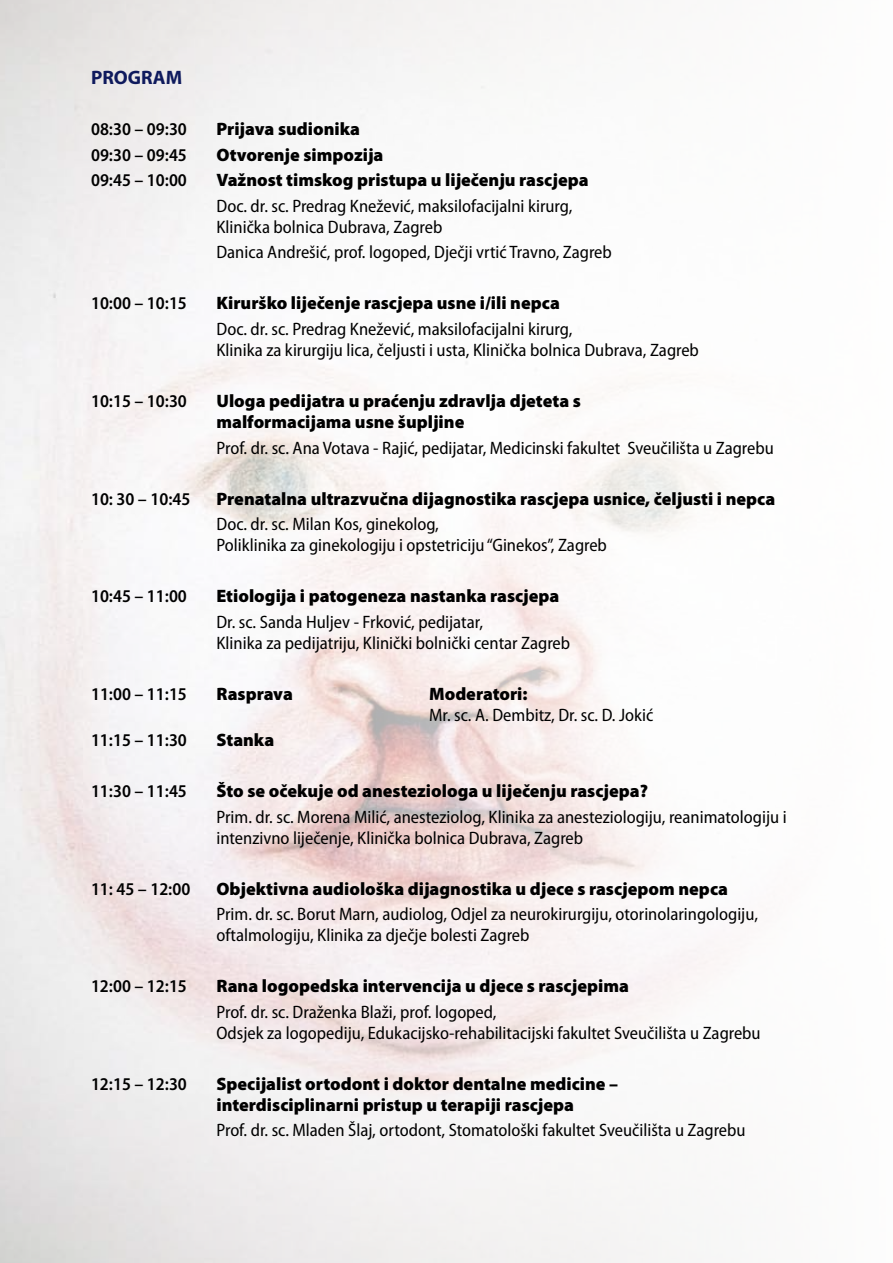
<style>
.page{position:relative;width:893px;height:1263px;background:#fff}
.page>*{position:absolute;margin:0;border:0;box-sizing:border-box;transform-origin:0 0}
.t1{font:700 19.5px "Myriad Pro";color:#0f1a5d}
.t2{font:semi-condensed 18px/21px "Myriad Pro";color:#000}
.t3{font:900 18px/21px "Myriad Pro";color:#000}
.t4{font:600 semi-condensed 18px "Myriad Pro";color:#000}
</style>
<div class="page">
<p class="t1" style="left:91px;top:65px;width:93px">PROGRAM</p>
<p class="t4" style="left:91px;top:119px;width:97px">08:30 – 09:30</p>
<p class="t3" style="left:216px;top:119px;width:145px">Prijava sudionika</p>
<p class="t4" style="left:91px;top:145px;width:97px">09:30 – 09:45</p>
<p class="t3" style="left:216px;top:145px;width:169px">Otvorenje simpozija</p>
<p class="t4" style="left:91px;top:170px;width:97px">09:45 – 10:00</p>
<p class="t3" style="left:216px;top:170px;width:374px">Važnost timskog pristupa u liječenju rascjepa</p>
<p class="t2" style="left:216px;top:196px;width:357px">Doc. dr. sc. Predrag Knežević, maksilofacijalni kirurg,<br>Klinička bolnica Dubrava, Zagreb</p>
<p class="t2" style="left:216px;top:242px;width:397px">Danica Andrešić, prof. logoped, Dječji vrtić Travno, Zagreb</p>
<p class="t4" style="left:91px;top:293px;width:97px">10:00 – 10:15</p>
<p class="t3" style="left:216px;top:293px;width:345px">Kirurško liječenje rascjepa usne i/ili nepca</p>
<p class="t2" style="left:216px;top:319px;width:484px">Doc. dr. sc. Predrag Knežević, maksilofacijalni kirurg,<br>Klinika za kirurgiju lica, čeljusti i usta, Klinička bolnica Dubrava, Zagreb</p>
<p class="t4" style="left:91px;top:391px;width:97px">10:15 – 10:30</p>
<p class="t3" style="left:216px;top:391px;width:366px">Uloga pedijatra u praćenju zdravlja djeteta s malformacijama usne šupljine</p>
<p class="t2" style="left:216px;top:437px;width:559px">Prof. dr. sc. Ana Votava - Rajić, pedijatar, Medicinski fakultet Sveučilišta u Zagrebu</p>
<p class="t4" style="left:91px;top:488px;width:101px">10: 30 – 10:45</p>
<p class="t3" style="left:216px;top:488px;width:560px">Prenatalna ultrazvučna dijagnostika rascjepa usnice, čeljusti i nepca</p>
<p class="t2" style="left:216px;top:514px;width:392px">Doc. dr. sc. Milan Kos, ginekolog,<br>Poliklinika za ginekologiju i opstetriciju “Ginekos”, Zagreb</p>
<p class="t4" style="left:91px;top:586px;width:97px">10:45 – 11:00</p>
<p class="t3" style="left:216px;top:586px;width:344px">Etiologija i patogeneza nastanka rascjepa</p>
<p class="t2" style="left:216px;top:611px;width:355px">Dr. sc. Sanda Huljev - Frković, pedijatar,<br>Klinika za pedijatriju, Klinički bolnički centar Zagreb</p>
<p class="t4" style="left:91px;top:684px;width:97px">11:00 – 11:15</p>
<p class="t3" style="left:216px;top:683px;width:78px">Rasprava</p>
<p class="t3" style="left:429px;top:683px;width:100px">Moderatori:</p>
<p class="t2" style="left:429px;top:704px;width:226px">Mr. sc. A. Dembitz, Dr. sc. D. Jokić</p>
<p class="t4" style="left:91px;top:730px;width:97px">11:15 – 11:30</p>
<p class="t3" style="left:216px;top:730px;width:59px">Stanka</p>
<p class="t4" style="left:91px;top:781px;width:97px">11:30 – 11:45</p>
<p class="t3" style="left:216px;top:781px;width:433px">Što se očekuje od anesteziologa u liječenju rascjepa?</p>
<p class="t2" style="left:216px;top:806px;width:572px">Prim. dr. sc. Morena Milić, anesteziolog, Klinika za anesteziologiju, reanimatologiju i intenzivno liječenje, Klinička bolnica Dubrava, Zagreb</p>
<p class="t4" style="left:91px;top:879px;width:101px">11: 45 – 12:00</p>
<p class="t3" style="left:216px;top:878px;width:513px">Objektivna audiološka dijagnostika u djece s rascjepom nepca</p>
<p class="t2" style="left:216px;top:904px;width:543px">Prim. dr. sc. Borut Marn, audiolog, Odjel za neurokirurgiju, otorinolaringologiju, oftalmologiju, Klinika za dječje bolesti Zagreb</p>
<p class="t4" style="left:91px;top:976px;width:97px">12:00 – 12:15</p>
<p class="t3" style="left:216px;top:976px;width:414px">Rana logopedska intervencija u djece s rascjepima</p>
<p class="t2" style="left:216px;top:1001px;width:546px">Prof. dr. sc. Draženka Blaži, prof. logoped,<br>Odsjek za logopediju, Edukacijsko-rehabilitacijski fakultet Sveučilišta u Zagrebu</p>
<p class="t4" style="left:91px;top:1074px;width:97px">12:15 – 12:30</p>
<p class="t3" style="left:216px;top:1073px;width:403px">Specijalist ortodont i doktor dentalne medicine – interdisciplinarni pristup u terapiji rascjepa</p>
<p class="t2" style="left:216px;top:1120px;width:531px">Prof. dr. sc. Mladen Šlaj, ortodont, Stomatološki fakultet Sveučilišta u Zagrebu</p>
</div>
